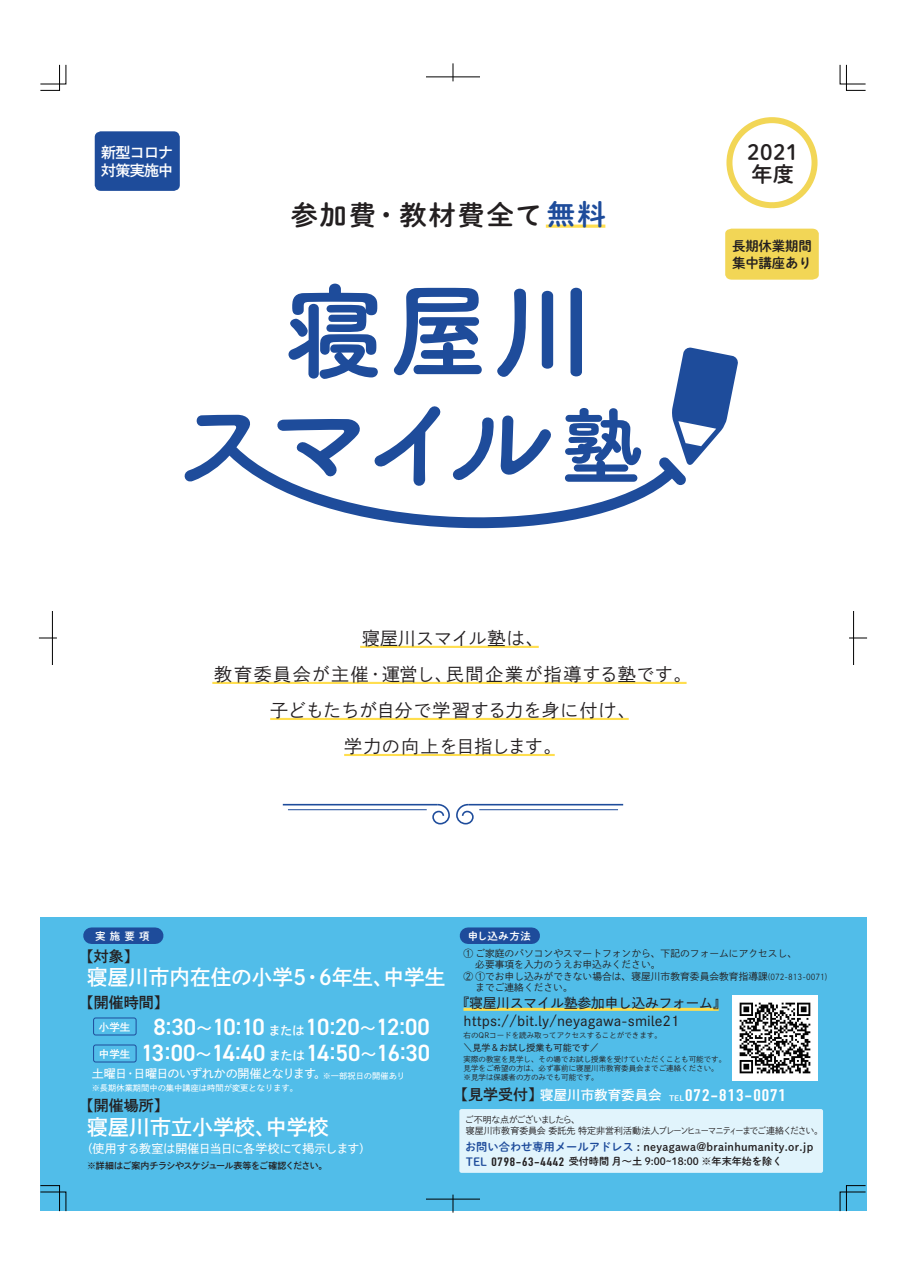
<style>
.page{position:relative;width:906px;height:1276px;background:#fff}
.page>*{position:absolute;margin:0;border:0;box-sizing:border-box;transform-origin:0 0}
.t1{font:27px "DNP Shuei M Go Std B";letter-spacing:.08em;color:#231f20}
.t2{font:600 23.62px "DIN2014";letter-spacing:-.025em;color:#fff}
.t3{font:21px "DNP Shuei Go Kin Std B";color:#fff}
.t4{font:21px/22.5px "DNP Shuei M Go Std B";letter-spacing:.025em;color:#231f20}
.t5{font:18px/36px "DNP Shuei Go Kin Std L";letter-spacing:.025em;color:#231f20;text-align:center}
.t6{font:16.65px "DIN Engschrift LT Pro";letter-spacing:.05em;color:#fff;scale:1.2 1}
.t7{font:15px "DNP Shuei Go Kin Std B";color:#231f20}
.t8{font:15px/18px "DNP Shuei Go Kin Std B";letter-spacing:-.05em;color:#fff}
.t9{font:13.5px/18px "DNP Shuei Go Kin Std M";color:#231f20}
.t10{font:13.5px/16.5px "DNP Shuei M Go Std B";letter-spacing:-.02em;color:#231f20}
.t11{font:12px "DNP Shuei Go Kin Std M";letter-spacing:-.05em;color:#fff}
.t12{font:11.25px "DNP Shuei M Go Std B";letter-spacing:.025em;color:#231f20}
.t13{font:10.5px "DNP Shuei M Go Std B";letter-spacing:.055em;color:#fff}
.t14{font:10.5px "DNP Shuei Go Kin Std B";color:#fff}
.t15{font:10.12px "DNP Shuei M Go Std B";color:#231f20}
.t16{font:9.75px "DNP Shuei Go Kin Std L";color:#231f20}
.t17{font:9px/11.2px "DNP Shuei Go Kin Std L";letter-spacing:-.04em;color:#231f20}
.t18{font:9px "DNP Shuei Go Kin Std B";letter-spacing:-.045em;color:#231f20}
.t19{font:9px "DNP Shuei Go Kin Std M";color:#231f20}
.t20{font:8.25px "DNP Shuei Go Kin Std M";color:#fff}
.t21{font:7.5px/9px "DNP Shuei Go Kin Std L";color:#231f20}
.s1{font-size:28.5px;color:#1e4c9b}
.s2{font-family:"DNP Shuei Go Kin Std B";font-weight:400;font-size:18px}
.s3{font-family:"DNP Shuei Go Kin Std B";font-weight:400;font-size:12px}
.s4{font-size:8.25px}
.s5{font-family:"DNP Shuei Go Kin Std B";font-size:15px;color:#231f20}
.s6{font-family:"DNP Shuei Go Kin Std B";font-size:13.5px}
.s7{font-family:"DNP Shuei M Go Std B";font-size:7.5px}
.s8{color:#1e4c9b}
.s9{font-size:11.25px;color:#1e4c9b}
.s10{font-family:"DIN Engschrift LT Pro";font-size:12px}
</style>
<div class="page">
<div style="left:40px;top:917px;width:826px;height:294px;background:#51bde9"></div>
<div style="left:459px;top:1109px;width:364px;height:63px;background:#e1f4fc;border-radius:2px"></div>
<img style="left:732px;top:996px;width:85px;height:85px">
<hr style="left:463px;top:1008px;width:255px;height:3px;background:#ffde4e">
<div style="left:468px;top:927px;width:64px;height:17px;background:#1e4c9b"></div>
<div style="left:93px;top:1044px;width:43px;height:18px;border:1px solid #1e4c9b;border-radius:2px"></div>
<div style="left:93px;top:1017px;width:43px;height:18px;border:1px solid #1e4c9b;border-radius:2px"></div>
<div style="left:91px;top:927px;width:64px;height:17px;background:#1e4c9b"></div>
<hr style="left:468px;top:804px;width:155px;height:1px;background:#1e4c9b">
<hr style="left:479px;top:809px;width:139px;height:1px;background:#1e4c9b">
<svg style="left:431px;top:803px;width:43px;height:22px"></svg>
<hr style="left:283px;top:804px;width:155px;height:1px;background:#1e4c9b">
<hr style="left:288px;top:809px;width:139px;height:1px;background:#1e4c9b">
<hr style="left:360px;top:646px;width:179px;height:2px;background:#ffde4e">
<hr style="left:212px;top:682px;width:474px;height:2px;background:#ffde4e">
<hr style="left:270px;top:718px;width:358px;height:2px;background:#ffde4e">
<hr style="left:344px;top:754px;width:211px;height:2px;background:#ffde4e">
<svg style="left:546px;top:224px;width:59px;height:4px"></svg>
<svg style="left:425px;top:406px;width:16px;height:9px"></svg>
<svg style="left:184px;top:415px;width:502px;height:113px"></svg>
<svg style="left:671px;top:347px;width:67px;height:118px"></svg>
<svg style="left:288px;top:284px;width:90px;height:95px"></svg>
<svg style="left:570px;top:288px;width:12px;height:88px"></svg>
<svg style="left:497px;top:289px;width:29px;height:88px"></svg>
<svg style="left:542px;top:291px;width:11px;height:78px"></svg>
<svg style="left:565px;top:408px;width:76px;height:74px"></svg>
<svg style="left:394px;top:288px;width:88px;height:87px"></svg>
<div style="left:725px;top:229px;width:94px;height:51px;background:#f2d656"></div>
<div style="left:95px;top:131px;width:85px;height:60px;background:#1e4c9b;border-radius:6px"></div>
<div style="left:726px;top:117px;width:91px;height:91px;border:6px solid #f2d656;border-radius:50%"></div>
<svg style="left:40px;top:1185px;width:26px;height:26px"></svg>
<svg style="left:40px;top:65px;width:26px;height:26px"></svg>
<svg style="left:840px;top:65px;width:26px;height:26px"></svg>
<svg style="left:840px;top:1185px;width:26px;height:26px"></svg>
<svg style="left:39px;top:638px;width:18px;height:1px"></svg>
<hr style="left:52px;top:611px;width:1px;height:54px;background:#000">
<svg style="left:849px;top:638px;width:18px;height:1px"></svg>
<hr style="left:853px;top:611px;width:1px;height:54px;background:#000">
<hr style="left:426px;top:77px;width:54px;height:1px;background:#000">
<svg style="left:453px;top:63px;width:1px;height:18px"></svg>
<hr style="left:426px;top:1199px;width:54px;height:1px;background:#000">
<svg style="left:453px;top:1194px;width:1px;height:18px"></svg>
<h3 class="t8" style="left:101px;top:143px;width:73px">新型コロナ対策実施中</h3>
<h3 class="t4" style="left:747px;top:140px;width:53px">2021年度</h3>
<h1 class="t1" style="left:291px;top:194px;width:317px">参加費・教材費全て<span class="s1">無料</span></h1>
<h3 class="t10" style="left:732px;top:237px;width:81px">長期休業期間集中講座あり</h3>
<h3 class="t5" style="left:214px;top:620px;width:479px">寝屋川スマイル塾は、<br>教育委員会が主催・運営し、民間企業が指導する塾です。子どもたちが自分で学習する力を身に付け、<br>学力の向上を目指します。</h3>
<h3 class="t13" style="left:95px;top:928px;width:56px">実施要項</h3>
<h3 class="t13" style="left:468px;top:928px;width:64px">申し込み方法</h3>
<h3 class="t7" style="left:79px;top:945px;width:61px">【対象】</h3>
<h3 class="t3" style="left:87px;top:963px;width:359px">寝屋川市内在住の小学5・6年生、中学生</h3>
<h3 class="t7" style="left:79px;top:991px;width:91px">【開催時間】</h3>
<h3 class="t14" style="left:99px;top:1020px;width:33px">小学生</h3>
<h3 class="t14" style="left:99px;top:1047px;width:33px">中学生</h3>
<h2 class="t2" style="left:154px;top:1011px;width:278px">8:30<span class="s2">～</span>10:10 <span class="s3">または</span>10:20<span class="s2">～</span>12:00</h2>
<h2 class="t2" style="left:141px;top:1037px;width:290px">13:00<span class="s2">～</span>14:40 <span class="s3">または</span>14:50<span class="s2">～</span>16:30</h2>
<h3 class="t11" style="left:92px;top:1065px;width:315px">土曜日・日曜日のいずれかの開催となります。<span class="s4">※一部祝日の開催あり</span></h3>
<p class="t20" style="left:92px;top:1082px;width:208px">※長期休業期間中の集中講座は時間が変更となります。</p>
<h3 class="t7" style="left:79px;top:1094px;width:91px">【開催場所】</h3>
<h3 class="t3" style="left:87px;top:1113px;width:243px">寝屋川市立小学校、中学校</h3>
<h3 class="t11" style="left:81px;top:1140px;width:292px">（使用する教室は開催日当日に各学校にて掲示します）</h3>
<p class="t18" style="left:87px;top:1159px;width:242px">※詳細はご案内チラシやスケジュール表等をご確認ください。</p>
<h3 class="t16" style="left:463px;top:946px;width:335px">① ご家庭のパソコンやスマートフォンから、下記のフォームにアクセスし、</h3>
<h3 class="t16" style="left:475px;top:957px;width:187px">必要事項を入力のうえお申込みください。</h3>
<h3 class="t16" style="left:463px;top:969px;width:365px">② ①でお申し込みができない場合は、寝屋川市教育委員会教育指導課<span class="s4">(072-813-0071)</span></h3>
<h3 class="t16" style="left:475px;top:981px;width:99px">までご連絡ください。</h3>
<h3 class="t9" style="left:463px;top:993px;width:264px;text-indent:-8px">『寝屋川スマイル塾参加申し込みフォーム』https://bit.ly/neyagawa-smile21</h3>
<p class="t21" style="left:463px;top:1030px;width:200px">右のQRコードを読み取ってアクセスすることができます。</p>
<p class="t19" style="left:463px;top:1041px;width:136px">＼見学＆お試し授業も可能です／</p>
<p class="t21" style="left:463px;top:1055px;width:264px">実際の教室を見学し、その場でお試し授業を受けていただくことも可能です。見学をご希望の方は、必ず事前に寝屋川市教育委員会までご連絡ください。※見学は保護者の方のみでも可能です。</p>
<h3 class="t6" style="left:453px;top:1085px;width:279px"><span class="s5">【見学受付】</span><span class="s6">寝屋川市教育委員会</span> <span class="s7">TEL</span>072-813-0071</h3>
<p class="t17" style="left:465px;top:1114px;width:360px">ご不明な点がございましたら、<br>寝屋川市教育委員会 委託先 特定非営利活動法人ブレーンヒューマニティーまでご連絡ください。</p>
<h3 class="t12" style="left:465px;top:1138px;width:350px"><span class="s8">お問い合わせ専用メールアドレス</span> : neyagawa@brainhumanity.or.jp</h3>
<h3 class="t15" style="left:466px;top:1153px;width:318px"><span class="s9">TEL</span> <span class="s10">0798-63-4442</span> 受付時間 月～土 9:00~18:00 ※年末年始を除く</h3>
</div>
